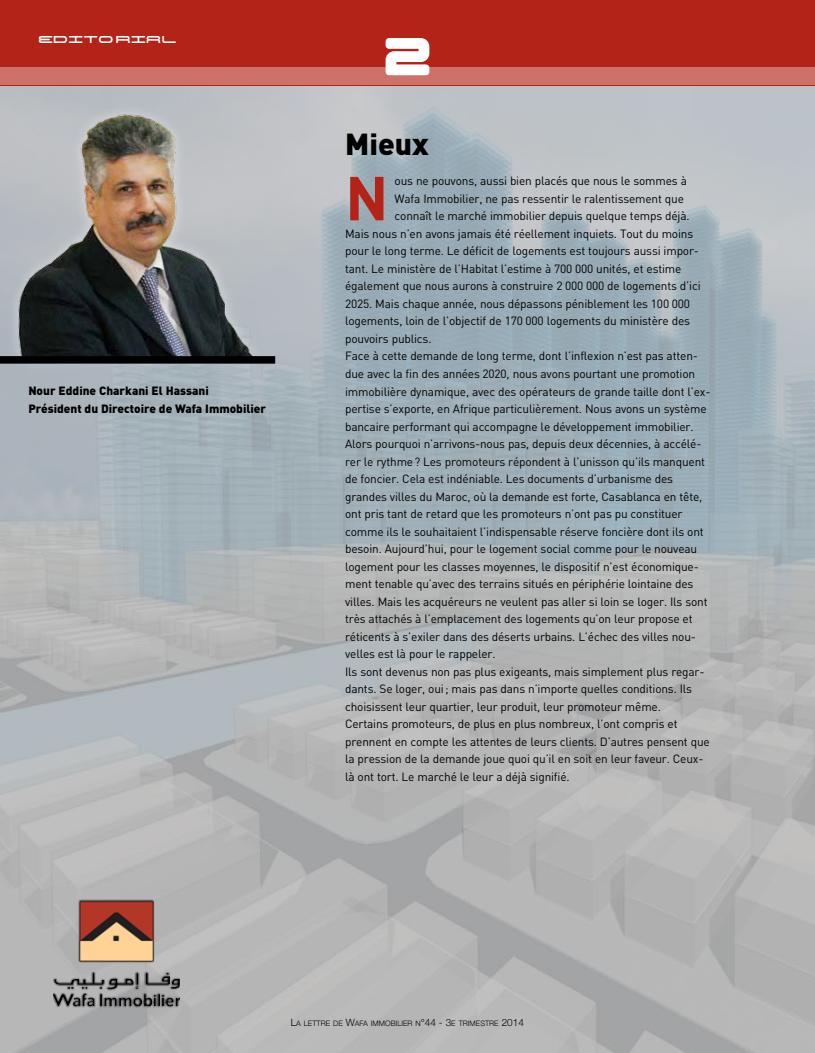
<style>
.page{position:relative;width:815px;height:1053px;background:#fff}
.page>*{position:absolute;margin:0;border:0;box-sizing:border-box;transform-origin:0 0}
.t1{font:700 61px "DIN";color:#b32317}
.t2{font:900 30px "DIN";color:#000}
.t3{font:25px "BN3 rd Place";color:#fff}
.t4{font:11.88px "DIN";letter-spacing:-.015em;color:#000}
.t5{font:900 11.88px/17.5px "DIN";color:#000}
.t6{font:300 7.5px "Helvetica Neue";color:#000}
.s1{font-family:"Minion Pro"}
.s2{font-size:10px}
</style>
<div class="page">
<img style="left:0;top:85px;width:815px;height:967px">
<img style="left:53px;top:896px;width:127px;height:118px">
<div style="left:6px;top:102px;width:260px;height:270px;background:#fff;opacity:.5"></div>
<img style="left:0;top:85px;width:278px;height:273px">
<div style="left:0;top:356px;width:275px;height:7px;background:#000"></div>
<div style="left:0;top:0;width:815px;height:85px;background:#b32317"></div>
<div style="left:0;top:67px;width:815px;height:18px;background:#ce7169"></div>
<svg style="left:386px;top:38px;width:43px;height:37px;background:#f5e2e1"></svg>
<h3 class="t3" style="left:78px;top:14px;width:104px">T<span class="s1">ê</span>ti<span class="s1">è</span>re</h3>
<h3 class="t3" style="left:39px;top:16px;width:138px">editorial</h3>
<p class="t5" style="left:28px;top:382px;width:239px">Nour Eddine Charkani El Hassani<br>Président du Directoire de Wafa Immobilier</p>
<h2 class="t2" style="left:345px;top:124px;width:85px">Mieux</h2>
<h1 class="t1" style="left:345px;top:158px;width:45px">N</h1>
<p class="t4" style="left:395px;top:174px;width:294px">ous ne pouvons, aussi bien placés que nous le sommes à</p>
<p class="t4" style="left:395px;top:191px;width:291px">Wafa Immobilier, ne pas ressentir le ralentissement que</p>
<p class="t4" style="left:395px;top:209px;width:297px">connaît le marché immobilier depuis quelque temps déjà.</p>
<p class="t4" style="left:345px;top:226px;width:350px">Mais nous n’en avons jamais été réellement inquiets. Tout du moins</p>
<p class="t4" style="left:345px;top:244px;width:355px">pour le long terme. Le déficit de logements est toujours aussi impor-</p>
<p class="t4" style="left:345px;top:261px;width:338px">tant. Le ministère de l’Habitat l’estime à 700 000 unités, et estime</p>
<p class="t4" style="left:345px;top:279px;width:357px">également que nous aurons à construire 2 000 000 de logements d’ici</p>
<p class="t4" style="left:345px;top:296px;width:346px">2025. Mais chaque année, nous dépassons péniblement les 100 000</p>
<p class="t4" style="left:345px;top:314px;width:346px">logements, loin de l’objectif de 170 000 logements du ministère des</p>
<p class="t4" style="left:345px;top:331px;width:88px">pouvoirs publics.</p>
<p class="t4" style="left:345px;top:349px;width:354px">Face à cette demande de long terme, dont l’inflexion n’est pas atten-</p>
<p class="t4" style="left:345px;top:366px;width:352px">due avec la fin des années 2020, nous avons pourtant une promotion</p>
<p class="t4" style="left:345px;top:384px;width:367px">immobilière dynamique, avec des opérateurs de grande taille dont l’ex-</p>
<p class="t4" style="left:345px;top:401px;width:363px">pertise s’exporte, en Afrique particulièrement. Nous avons un système</p>
<p class="t4" style="left:345px;top:419px;width:350px">bancaire performant qui accompagne le développement immobilier.</p>
<p class="t4" style="left:345px;top:436px;width:358px">Alors pourquoi n’arrivons-nous pas, depuis deux décennies, à accélé-</p>
<p class="t4" style="left:345px;top:454px;width:361px">rer le rythme? Les promoteurs répondent à l’unisson qu’ils manquent</p>
<p class="t4" style="left:345px;top:471px;width:329px">de foncier. Cela est indéniable. Les documents d’urbanisme des</p>
<p class="t4" style="left:345px;top:489px;width:359px">grandes villes du Maroc, où la demande est forte, Casablanca en tête,</p>
<p class="t4" style="left:345px;top:506px;width:339px">ont pris tant de retard que les promoteurs n’ont pas pu constituer</p>
<p class="t4" style="left:345px;top:524px;width:360px">comme ils le souhaitaient l’indispensable réserve foncière dont ils ont</p>
<p class="t4" style="left:345px;top:541px;width:354px">besoin. Aujourd’hui, pour le logement social comme pour le nouveau</p>
<p class="t4" style="left:345px;top:559px;width:355px">logement pour les classes moyennes, le dispositif n’est économique-</p>
<p class="t4" style="left:345px;top:576px;width:350px">ment tenable qu’avec des terrains situés en périphérie lointaine des</p>
<p class="t4" style="left:345px;top:594px;width:364px">villes. Mais les acquéreurs ne veulent pas aller si loin se loger. Ils sont</p>
<p class="t4" style="left:345px;top:611px;width:349px">très attachés à l’emplacement des logements qu’on leur propose et</p>
<p class="t4" style="left:345px;top:629px;width:352px">réticents à s’exiler dans des déserts urbains. L’échec des villes nou-</p>
<p class="t4" style="left:345px;top:646px;width:152px">velles est là pour le rappeler.</p>
<p class="t4" style="left:345px;top:664px;width:361px">Ils sont devenus non pas plus exigeants, mais simplement plus regar-</p>
<p class="t4" style="left:345px;top:681px;width:349px">dants. Se loger, oui; mais pas dans n’importe quelles conditions. Ils</p>
<p class="t4" style="left:345px;top:699px;width:317px">choisissent leur quartier, leur produit, leur promoteur même.</p>
<p class="t4" style="left:345px;top:716px;width:334px">Certains promoteurs, de plus en plus nombreux, l’ont compris et</p>
<p class="t4" style="left:345px;top:734px;width:366px">prennent en compte les attentes de leurs clients. D’autres pensent que</p>
<p class="t4" style="left:345px;top:751px;width:360px">la pression de la demande joue quoi qu’il en soit en leur faveur. Ceux-</p>
<p class="t4" style="left:345px;top:769px;width:226px">là ont tort. Le marché le leur a déjà signifié.</p>
<p class="t6" style="left:291px;top:1018px;width:235px"><span class="s2">L</span>A LETTRE DE <span class="s2">W</span>AFA IMMOBILIER N<span class="s2">°44 - 3</span>E TRIMESTRE <span class="s2">2014</span></p>
</div>
